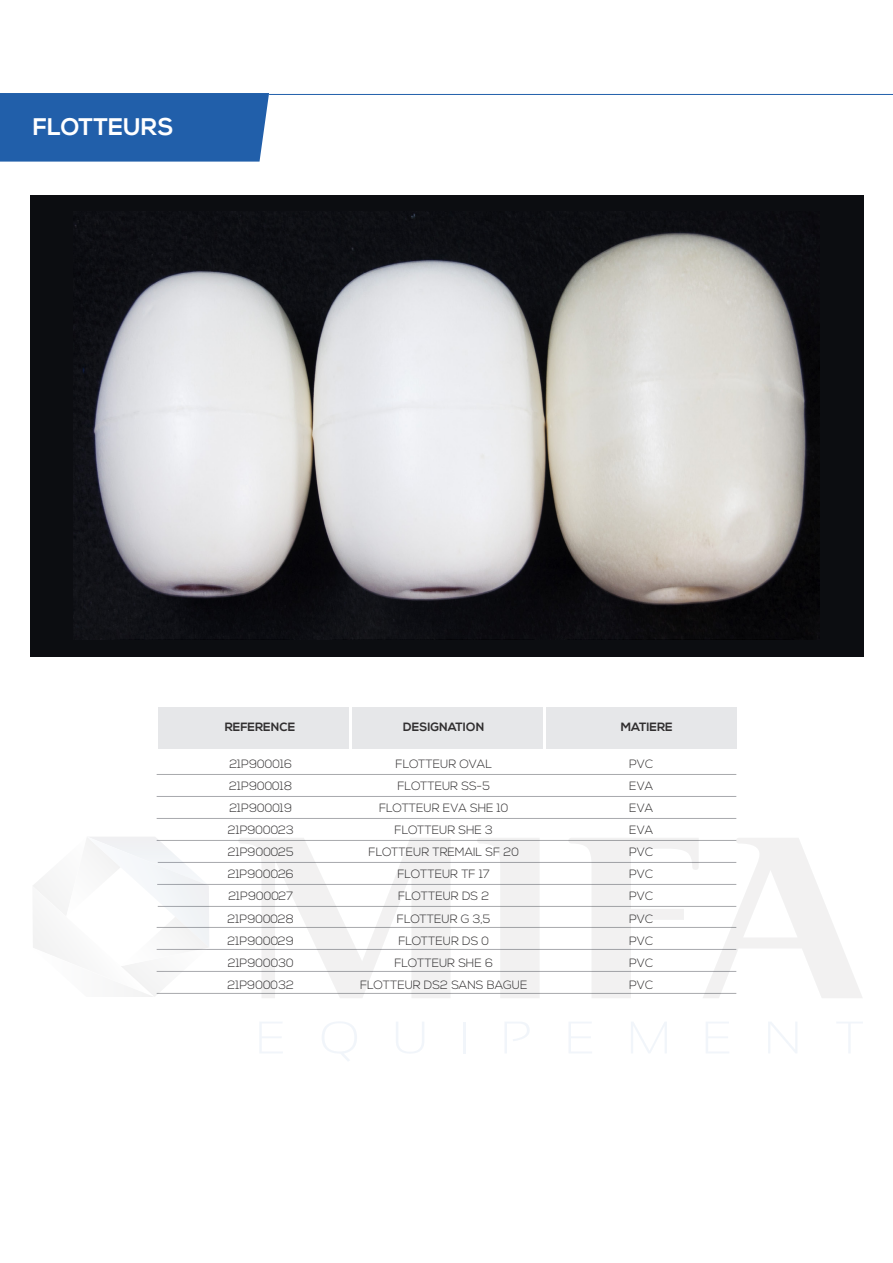
<style>
.page{position:relative;width:893px;height:1263px;background:#fff}
.page>*{position:absolute;margin:0;border:0;box-sizing:border-box;transform-origin:0 0}
.bloc_texte{font:700 24px "Nexa";color:#fff}
.bloc_tableau_centré{font:300 12px "Nexa";color:#312f30}
.titre_bloc{font:700 12px "Nexa";color:#312f30}
</style>
<div class="page">
<div style="left:30px;top:195px;width:833px;height:462px;background:#0c0d11"></div>
<div style="left:158px;top:707px;width:191px;height:42px;background:#e6e7e9"></div>
<div style="left:352px;top:707px;width:191px;height:42px;background:#e6e7e9"></div>
<div style="left:546px;top:707px;width:190px;height:42px;background:#e6e7e9"></div>
<hr style="left:157px;top:774px;width:579px;height:1px;background:#a8a9ad">
<hr style="left:157px;top:927px;width:579px;height:1px;background:#a8a9ad">
<hr style="left:157px;top:840px;width:579px;height:1px;background:#a8a9ad">
<hr style="left:157px;top:993px;width:579px;height:1px;background:#a8a9ad">
<hr style="left:158px;top:906px;width:578px;height:1px;background:#a8a9ad">
<hr style="left:157px;top:796px;width:579px;height:1px;background:#a8a9ad">
<hr style="left:157px;top:949px;width:579px;height:1px;background:#a8a9ad">
<hr style="left:158px;top:862px;width:578px;height:1px;background:#a8a9ad">
<hr style="left:157px;top:818px;width:579px;height:1px;background:#a8a9ad">
<hr style="left:157px;top:971px;width:579px;height:1px;background:#a8a9ad">
<hr style="left:157px;top:884px;width:579px;height:1px;background:#a8a9ad">
<hr style="left:269px;top:94px;width:624px;height:1px;background:#215faa">
<img style="left:73px;top:211px;width:747px;height:429px">
<div style="left:0;top:93px;width:269px;height:69px;background:#215faa"></div>
<svg style="left:238px;top:838px;width:213px;height:160px"></svg>
<svg style="left:477px;top:838px;width:63px;height:160px"></svg>
<svg style="left:569px;top:838px;width:293px;height:160px"></svg>
<svg style="left:33px;top:837px;width:176px;height:160px"></svg>
<svg style="left:260px;top:1022px;width:23px;height:31px"></svg>
<svg style="left:396px;top:1022px;width:28px;height:31px"></svg>
<hr style="left:463px;top:1021px;width:3px;height:32px;background:#215faa">
<svg style="left:505px;top:1022px;width:24px;height:31px"></svg>
<svg style="left:569px;top:1022px;width:23px;height:31px"></svg>
<svg style="left:631px;top:1022px;width:36px;height:31px"></svg>
<svg style="left:706px;top:1022px;width:23px;height:31px"></svg>
<svg style="left:768px;top:1022px;width:29px;height:31px"></svg>
<svg style="left:837px;top:1022px;width:26px;height:31px"></svg>
<svg style="left:322px;top:1022px;width:35px;height:39px"></svg>
<p class="bloc_texte" style="left:33px;top:113px;width:142px">FLOTTEURS</p>
<p class="titre_bloc" style="left:225px;top:719px;width:72px">REFERENCE</p>
<p class="titre_bloc" style="left:403px;top:719px;width:82px">DESIGNATION</p>
<p class="titre_bloc" style="left:621px;top:719px;width:53px">MATIERE</p>
<p class="bloc_tableau_centré" style="left:229px;top:757px;width:64px">21P900016</p>
<p class="bloc_tableau_centré" style="left:229px;top:779px;width:64px">21P900018</p>
<p class="bloc_tableau_centré" style="left:229px;top:801px;width:64px">21P900019</p>
<p class="bloc_tableau_centré" style="left:228px;top:823px;width:67px">21P900023</p>
<p class="bloc_tableau_centré" style="left:228px;top:845px;width:67px">21P900025</p>
<p class="bloc_tableau_centré" style="left:228px;top:867px;width:68px">21P900026</p>
<p class="bloc_tableau_centré" style="left:228px;top:889px;width:66px">21P900027</p>
<p class="bloc_tableau_centré" style="left:228px;top:911px;width:68px">21P900028</p>
<p class="bloc_tableau_centré" style="left:228px;top:933px;width:68px">21P900029</p>
<p class="bloc_tableau_centré" style="left:228px;top:955px;width:68px">21P900030</p>
<p class="bloc_tableau_centré" style="left:228px;top:977px;width:68px">21P900032</p>
<p class="bloc_tableau_centré" style="left:396px;top:757px;width:98px">FLOTTEUR OVAL</p>
<p class="bloc_tableau_centré" style="left:398px;top:779px;width:94px">FLOTTEUR SS-5</p>
<p class="bloc_tableau_centré" style="left:379px;top:801px;width:131px">FLOTTEUR EVA SHE 10</p>
<p class="bloc_tableau_centré" style="left:395px;top:823px;width:100px">FLOTTEUR SHE 3</p>
<p class="bloc_tableau_centré" style="left:369px;top:845px;width:152px">FLOTTEUR TREMAIL SF 20</p>
<p class="bloc_tableau_centré" style="left:397px;top:867px;width:94px">FLOTTEUR TF 17</p>
<p class="bloc_tableau_centré" style="left:398px;top:889px;width:93px">FLOTTEUR DS 2</p>
<p class="bloc_tableau_centré" style="left:397px;top:911px;width:95px">FLOTTEUR G 3,5</p>
<p class="bloc_tableau_centré" style="left:398px;top:933px;width:92px">FLOTTEUR DS 0</p>
<p class="bloc_tableau_centré" style="left:394px;top:955px;width:100px">FLOTTEUR SHE 6</p>
<p class="bloc_tableau_centré" style="left:360px;top:977px;width:169px">FLOTTEUR DS2 SANS BAGUE</p>
<p class="bloc_tableau_centré" style="left:629px;top:757px;width:26px">PVC</p>
<p class="bloc_tableau_centré" style="left:629px;top:779px;width:25px">EVA</p>
<p class="bloc_tableau_centré" style="left:629px;top:801px;width:25px">EVA</p>
<p class="bloc_tableau_centré" style="left:629px;top:823px;width:25px">EVA</p>
<p class="bloc_tableau_centré" style="left:629px;top:845px;width:26px">PVC</p>
<p class="bloc_tableau_centré" style="left:629px;top:867px;width:26px">PVC</p>
<p class="bloc_tableau_centré" style="left:629px;top:889px;width:26px">PVC</p>
<p class="bloc_tableau_centré" style="left:629px;top:911px;width:26px">PVC</p>
<p class="bloc_tableau_centré" style="left:629px;top:933px;width:26px">PVC</p>
<p class="bloc_tableau_centré" style="left:629px;top:955px;width:26px">PVC</p>
<p class="bloc_tableau_centré" style="left:629px;top:977px;width:26px">PVC</p>
</div>
